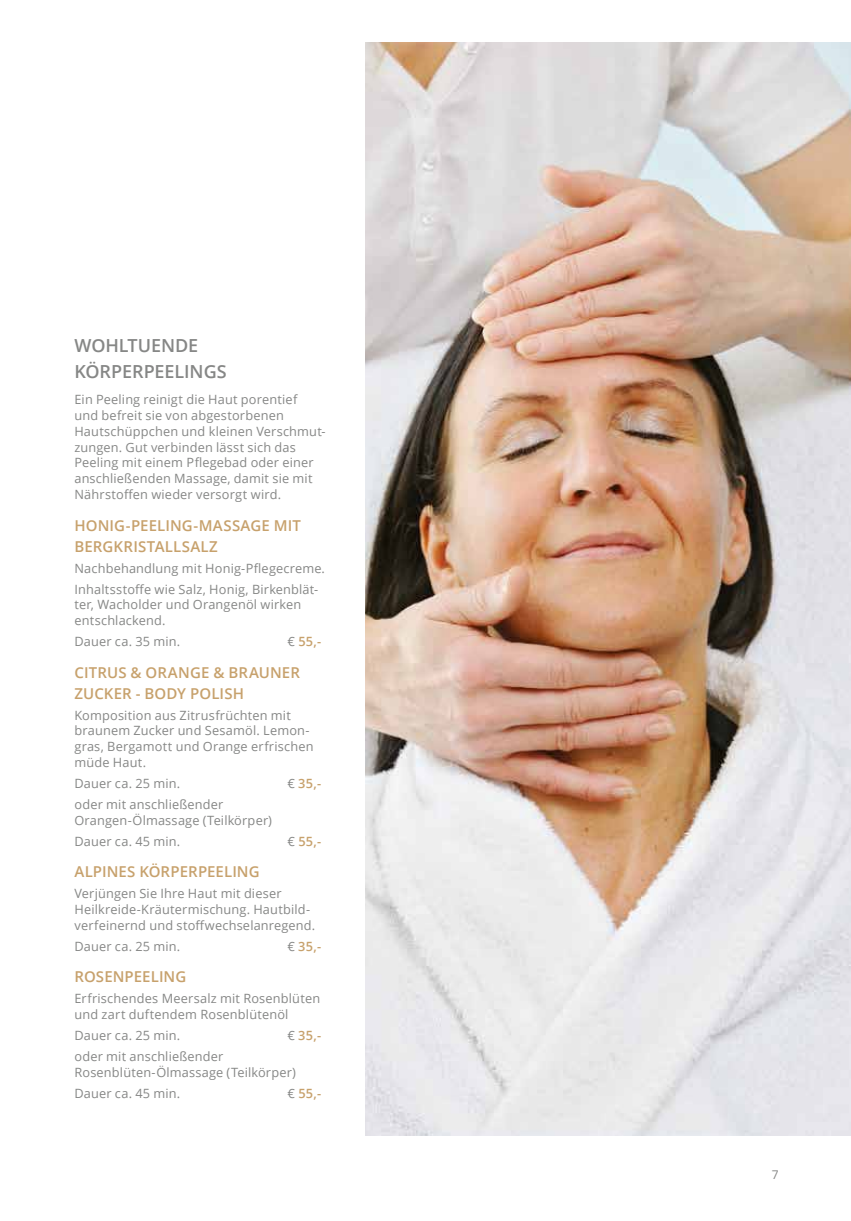
<style>
.page{position:relative;width:851px;height:1221px;background:#fff}
.page>*{position:absolute;margin:0;border:0;box-sizing:border-box;transform-origin:0 0}
.t1{font:600 18px/26.2px "Open Sans";letter-spacing:-.005em;color:#868786}
.t2{font:600 15px/21px "Open Sans";letter-spacing:.005em;color:#c7a16c}
.t3{font:12.75px/15.8px "Open Sans";letter-spacing:.015em;color:#868786}
.t4{font:600 12.75px "Open Sans";letter-spacing:.02em;color:#c7a16c}
.t5{font:12px "Open Sans";color:#868786}
.s1{font-weight:400;color:#868786}
</style>
<div class="page">
<img style="left:366px;top:43px;width:484px;height:1092px">
<h1 class="t1" style="left:74px;top:332px;width:154px">WOHLTUENDE<br>KÖRPERPEELINGS</h1>
<p class="t3" style="left:74px;top:391px;width:253px">Ein Peeling reinigt die Haut porentief<br>und befreit sie von abgestorbenen Hautschüppchen und kleinen Verschmut&shy;zungen. Gut verbinden lässt sich das Peeling mit einem Pflegebad oder einer anschließenden Massage, damit sie mit Nährstoffen wieder versorgt wird.</p>
<p class="t2" style="left:74px;top:514px;width:228px">HONIG-PEELING-MASSAGE MIT<br>BERGKRISTALLSALZ</p>
<p class="t3" style="left:74px;top:557px;width:252px;line-height:21px">Nachbehandlung mit Honig-Pflegecreme.<br>Inhaltsstoffe wie Salz, Honig, Birkenblät-</p>
<p class="t3" style="left:74px;top:596px;width:228px">ter, Wacholder und Orangenöl wirken entschlackend.</p>
<p class="t3" style="left:74px;top:633px;width:107px">Dauer ca. 35 min.</p>
<p class="t4" style="left:287px;top:632px;width:35px"><span class="s1">€</span> 55,-</p>
<p class="t2" style="left:74px;top:661px;width:227px">CITRUS &amp; ORANGE &amp; BRAUNER<br>ZUCKER - BODY POLISH</p>
<p class="t3" style="left:74px;top:706px;width:240px">Komposition aus Zitrusfrüchten mit braunem Zucker und Sesamöl. Lemon&shy;gras, Bergamott und Orange erfrischen müde Haut.</p>
<p class="t3" style="left:74px;top:775px;width:107px">Dauer ca. 25 min.</p>
<p class="t4" style="left:287px;top:774px;width:35px"><span class="s1">€</span> 35,-</p>
<p class="t3" style="left:74px;top:796px;width:199px">oder mit anschließender<br>Orangen-Ölmassage (Teilkörper)</p>
<p class="t3" style="left:74px;top:832px;width:107px">Dauer ca. 45 min.</p>
<p class="t4" style="left:287px;top:832px;width:35px"><span class="s1">€</span> 55,-</p>
<p class="t2" style="left:74px;top:860px;width:187px">ALPINES KÖRPERPEELING</p>
<p class="t3" style="left:74px;top:885px;width:242px">Verjüngen Sie Ihre Haut mit dieser<br>Heilkreide-Kräutermischung. Hautbild&shy;verfeinernd und stoffwechselanregend.</p>
<p class="t3" style="left:74px;top:937px;width:107px">Dauer ca. 25 min.</p>
<p class="t4" style="left:287px;top:937px;width:35px"><span class="s1">€</span> 35,-</p>
<p class="t2" style="left:74px;top:965px;width:113px">ROSENPEELING</p>
<p class="t3" style="left:74px;top:990px;width:247px">Erfrischendes Meersalz mit Rosenblüten und zart duftendem Rosenblütenöl</p>
<p class="t3" style="left:74px;top:1027px;width:107px">Dauer ca. 25 min.</p>
<p class="t4" style="left:287px;top:1026px;width:35px"><span class="s1">€</span> 35,-</p>
<p class="t3" style="left:74px;top:1048px;width:223px">oder mit anschließender<br>Rosenblüten-Ölmassage (Teilkörper)</p>
<p class="t3" style="left:74px;top:1084px;width:107px">Dauer ca. 45 min.</p>
<p class="t4" style="left:287px;top:1084px;width:35px"><span class="s1">€</span> 55,-</p>
<p class="t5" style="left:771px;top:1166px;width:8px">7</p>
</div>
